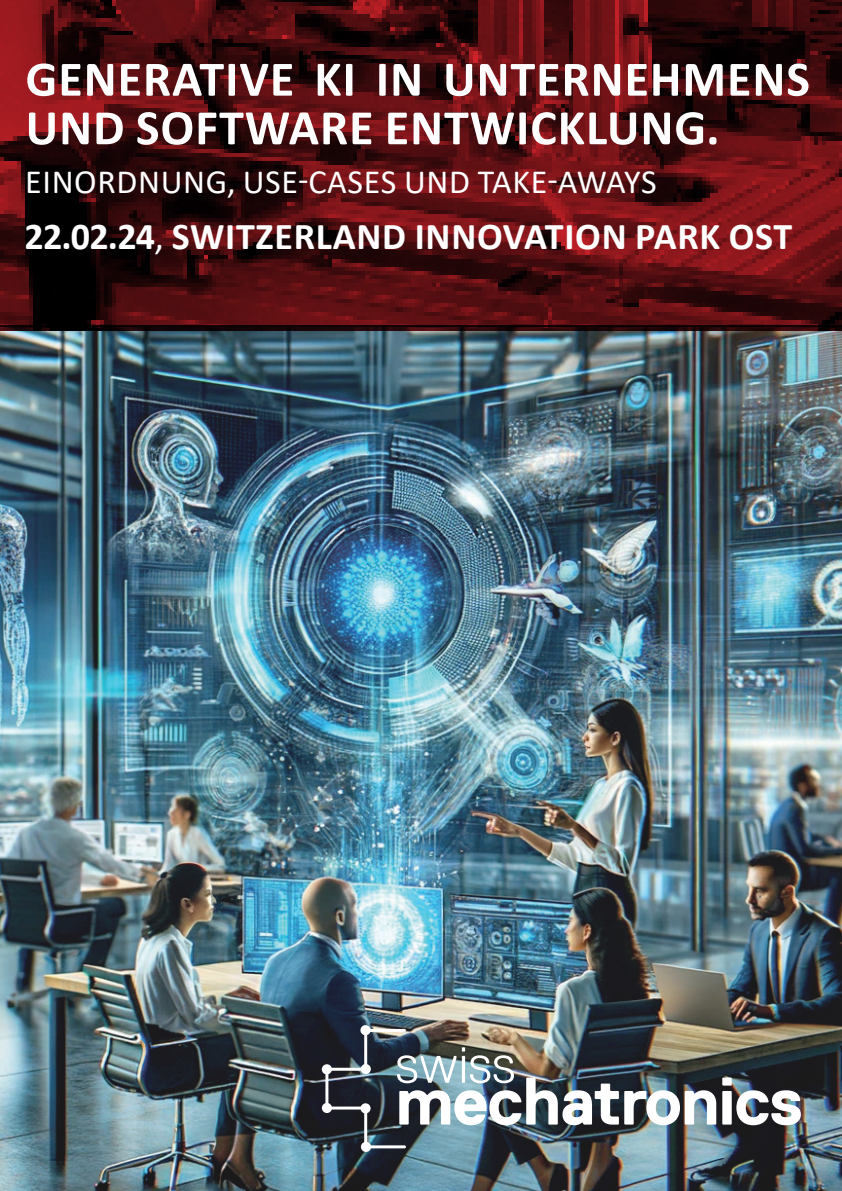
<style>
.page{position:relative;width:842px;height:1191px;background:#fff}
.page>*{position:absolute;margin:0;border:0;box-sizing:border-box;transform-origin:0 0}
.t1{font:700 50px/48.6px "Calibri";letter-spacing:.02em;color:#fff}
.t2{font:700 38px "Calibri";letter-spacing:.02em;color:#fff}
.t3{font:34px "Calibri";letter-spacing:.02em;color:#fff}
.s1{font-weight:400}
</style>
<div class="page">
<img style="left:0;top:331px;width:842px;height:860px">
<svg style="left:722px;top:1077px;width:79px;height:48px"></svg>
<img style="left:322px;top:1025px;width:394px;height:127px">
<img style="left:0;top:0;width:842px;height:331px">
<p class="t1" style="left:26px;top:54px;width:786px">GENERATIVE KI IN UNTERNEHMENS<br>UND SOFTWARE ENTWICKLUNG.</p>
<p class="t3" style="left:25px;top:158px;width:633px">EINORDNUNG, USE-CASES UND TAKE-AWAYS</p>
<p class="t2" style="left:25px;top:209px;width:769px">22.02.24<span class="s1">,</span> SWITZERLAND INNOVATION PARK OST</p>
</div>
